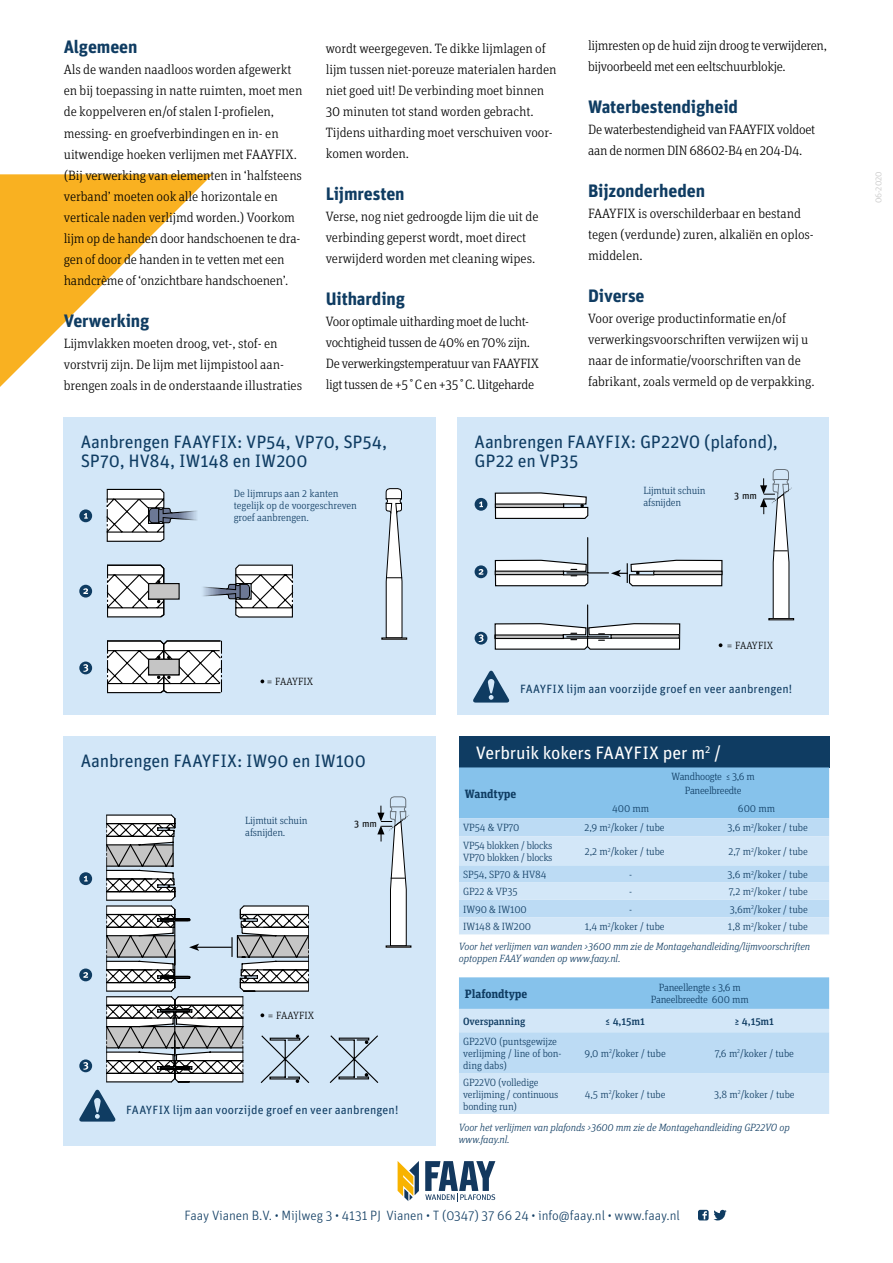
<style>
.page{position:relative;width:893px;height:1263px;background:#fff}
.page>*{position:absolute;margin:0;border:0;box-sizing:border-box;transform-origin:0 0}
.t1{font:18px/19.5px "Unit Pro";letter-spacing:-.01em;color:#0f3c62}
.t2{font:700 18px "Unit Pro";letter-spacing:-.005em;color:#0f3c62}
.t3{font:18px "Unit Pro";letter-spacing:-.01em;color:#fff}
.t4{font:300 13.5px/21px "Unit Slab Pro";letter-spacing:-.005em;color:#000}
.t5{font:300 13.5px/21px "Unit Slab Pro";letter-spacing:-.025em;color:#000}
.t6{font:300 13.5px "Unit Pro";letter-spacing:-.005em;color:#0f3c62}
.t7{font:12px "Unit Pro";letter-spacing:.005em;color:#0f3c62}
.t8{font:700 12px "Unit Slab Pro";letter-spacing:-.01em;color:#0f3c62}
.t9{font:300 10.5px/12px "Unit Slab Pro";letter-spacing:-.01em;color:#0f3c62}
.t10{font:italic 300 10.5px/19.6px "Unit Slab Pro";letter-spacing:-.01em;color:#0f3c62;text-align:right}
.t11{font:300 10.5px/12px "Unit Slab Pro";letter-spacing:-.03em;color:#0f3c62;text-align:center}
.t12{font:500 10.5px "Unit Slab Pro";letter-spacing:-.01em;color:#0f3c62}
.t13{font:300 10.5px "Unit Slab Pro";letter-spacing:.01em;color:#000}
.t14{font:9.75px "Unit Pro";color:#000}
.t15{font:300 9px "Unit Slab Pro";letter-spacing:-.02em;color:#c5c5c5}
.s1{font-style:normal}
</style>
<div class="page">
<div style="left:64px;top:417px;width:372px;height:297px;background:#d3e7f8"></div>
<div style="left:458px;top:417px;width:371px;height:297px;background:#d3e7f8"></div>
<div style="left:64px;top:736px;width:372px;height:409px;background:#d3e7f8"></div>
<svg style="left:79px;top:661px;width:13px;height:13px"></svg>
<svg style="left:83px;top:664px;width:5px;height:8px"></svg>
<svg style="left:106px;top:640px;width:116px;height:54px;background:#c7c8c8"></svg>
<svg style="left:329px;top:1035px;width:50px;height:48px"></svg>
<div style="left:475px;top:498px;width:12px;height:13px;background:#0f3c62;border-radius:50%"></div>
<svg style="left:479px;top:501px;width:4px;height:6px"></svg>
<svg style="left:494px;top:492px;width:95px;height:27px;background:#c8cacb"></svg>
<div style="left:475px;top:565px;width:12px;height:13px;background:#0f3c62;border-radius:50%"></div>
<svg style="left:478px;top:569px;width:5px;height:6px"></svg>
<svg style="left:494px;top:559px;width:95px;height:28px;background:#c6c8ca"></svg>
<hr style="left:587px;top:538px;width:1px;height:35px;background:#000">
<hr style="left:567px;top:572px;width:41px;height:1px;background:#000">
<svg style="left:611px;top:559px;width:112px;height:28px"></svg>
<div style="left:475px;top:632px;width:12px;height:13px;background:#0f3c62;border-radius:50%"></div>
<svg style="left:478px;top:634px;width:6px;height:8px"></svg>
<svg style="left:494px;top:622px;width:187px;height:28px;background:#c7c9cb"></svg>
<hr style="left:587px;top:605px;width:1px;height:32px;background:#000">
<hr style="left:567px;top:636px;width:41px;height:1px;background:#000">
<svg style="left:0;top:174px;width:213px;height:255px"></svg>
<svg style="left:398px;top:1161px;width:21px;height:40px"></svg>
<svg style="left:425px;top:1161px;width:70px;height:40px"></svg>
<svg style="left:382px;top:488px;width:25px;height:151px"></svg>
<div style="left:79px;top:509px;width:13px;height:13px;background:#0f3c62;border-radius:50%"></div>
<svg style="left:84px;top:513px;width:4px;height:6px"></svg>
<svg style="left:106px;top:488px;width:91px;height:54px"></svg>
<svg style="left:760px;top:469px;width:34px;height:151px"></svg>
<div style="left:79px;top:585px;width:13px;height:12px;background:#0f3c62;border-radius:50%"></div>
<svg style="left:83px;top:588px;width:5px;height:6px"></svg>
<svg style="left:106px;top:564px;width:188px;height:54px"></svg>
<svg style="left:377px;top:796px;width:34px;height:151px"></svg>
<svg style="left:79px;top:814px;width:231px;height:307px"></svg>
<svg style="left:473px;top:670px;width:37px;height:32px"></svg>
<svg style="left:719px;top:643px;width:3px;height:4px"></svg>
<svg style="left:260px;top:679px;width:4px;height:4px"></svg>
<svg style="left:713px;top:1210px;width:14px;height:10px"></svg>
<div style="left:698px;top:1210px;width:11px;height:10px;background:#0f3c62;border-radius:2px"></div>
<svg style="left:702px;top:1211px;width:5px;height:8px"></svg>
<div style="left:459px;top:736px;width:370px;height:31px;background:#0f3c62"></div>
<svg style="left:459px;top:767px;width:370px;height:167px;background:#b4d7f2"></svg>
<svg style="left:459px;top:977px;width:370px;height:137px;background:#badbf3"></svg>
<h1 class="t2" style="left:64px;top:35px;width:75px">Algemeen</h1>
<p class="t4" style="left:64px;top:59px;width:240px">Als de wanden naadloos worden afgewerkt en bij toepassing in natte ruimten, moet men de koppelveren en/of stalen I-profielen, messing- en groefverbindingen en in- en uitwendige hoeken verlijmen met FAAYFIX. (Bij verwerking van elementen in ‘halfsteens verband’ moeten ook alle horizontale en verticale naden verlijmd worden.) Voorkom lijm op de handen door handschoenen te dra&shy;gen of door de handen in te vetten met een handcrème of ‘onzichtbare handschoenen’.</p>
<h1 class="t2" style="left:64px;top:308px;width:87px">Verwerking</h1>
<p class="t4" style="left:64px;top:332px;width:240px">Lijmvlakken moeten droog, vet-, stof- en vorstvrij zijn. De lijm met lijmpistool aan&shy;brengen zoals in de onderstaande illustraties</p>
<p class="t4" style="left:326px;top:38px;width:232px">wordt weergegeven. Te dikke lijmlagen of lijm tussen niet-poreuze materialen harden niet goed uit! De verbinding moet binnen 30 minuten tot stand worden gebracht.<br>Tijdens uitharding moet verschuiven voor&shy;komen worden.</p>
<h1 class="t2" style="left:326px;top:182px;width:80px">Lijmresten</h1>
<p class="t4" style="left:326px;top:206px;width:214px">Verse, nog niet gedroogde lijm die uit de verbinding geperst wordt, moet direct verwijderd worden met cleaning wipes.</p>
<h1 class="t2" style="left:326px;top:287px;width:81px">Uitharding</h1>
<p class="t5" style="left:326px;top:311px;width:215px">Voor optimale uitharding moet de lucht&shy;vochtigheid tussen de 40% en 70% zijn.<br>De verwerkingstemperatuur van FAAYFIX ligt tussen de +5˚C en +35˚C. Uitgeharde</p>
<p class="t5" style="left:588px;top:35px;width:240px">lijmresten op de huid zijn droog te verwijderen, bijvoorbeeld met een eeltschuurblokje.</p>
<h1 class="t2" style="left:588px;top:95px;width:151px">Waterbestendigheid</h1>
<p class="t5" style="left:588px;top:119px;width:229px">De waterbestendigheid van FAAYFIX voldoet aan de normen DIN 68602-B4 en 204-D4.</p>
<h1 class="t2" style="left:588px;top:179px;width:118px">Bijzonderheden</h1>
<p class="t4" style="left:588px;top:203px;width:227px">FAAYFIX is overschilderbaar en bestand tegen (verdunde) zuren, alkaliën en oplos&shy;middelen.</p>
<h1 class="t2" style="left:588px;top:284px;width:58px">Diverse</h1>
<p class="t4" style="left:588px;top:308px;width:228px">Voor overige productinformatie en/of verwerkingsvoorschriften verwijzen wij u naar de informatie/voorschriften van de fabrikant, zoals vermeld op de verpakking.</p>
<h1 class="t1" style="left:81px;top:431px;width:308px">Aanbrengen FAAYFIX: VP54, VP70, SP54,<br>SP70, HV84, IW148 en IW200</h1>
<h1 class="t1" style="left:475px;top:431px;width:305px">Aanbrengen FAAYFIX: GP22VO (plafond),<br>GP22 en VP35</h1>
<p class="t9" style="left:234px;top:487px;width:125px">De lijmrups aan 2 kanten tegelijk op de voorgeschreven groef aanbrengen.</p>
<p class="t13" style="left:267px;top:674px;width:48px">= FAAYFIX</p>
<h1 class="t1" style="left:81px;top:750px;width:287px">Aanbrengen FAAYFIX: IW90 en IW100</h1>
<p class="t9" style="left:245px;top:814px;width:64px">Lijmtuit schuin afsnijden.</p>
<p class="t14" style="left:354px;top:817px;width:24px">3 mm</p>
<p class="t13" style="left:268px;top:1008px;width:48px">= FAAYFIX</p>
<p class="t7" style="left:126px;top:1102px;width:274px">FAAYFIX lijm aan voorzijde groef en veer aanbrengen!</p>
<p class="t9" style="left:643px;top:484px;width:64px">Lijmtuit schuin afsnijden</p>
<p class="t14" style="left:734px;top:490px;width:24px">3 mm</p>
<p class="t13" style="left:727px;top:638px;width:48px">= FAAYFIX</p>
<p class="t7" style="left:520px;top:681px;width:274px">FAAYFIX lijm aan voorzijde groef en veer aanbrengen!</p>
<h1 class="t3" style="left:476px;top:741px;width:246px">Verbruik kokers FAAYFIX per m<sup>2</sup> /</h1>
<p class="t8" style="left:465px;top:784px;width:53px">Wandtype</p>
<p class="t11" style="left:671px;top:769px;width:85px;line-height:13.5px">Wandhoogte ≤ 3,6 m<br>Paneelbreedte</p>
<p class="t9" style="left:612px;top:802px;width:39px">400 mm</p>
<p class="t9" style="left:738px;top:802px;width:39px">600 mm</p>
<p class="t9" style="left:463px;top:821px;width:58px">VP54 &amp; VP70</p>
<p class="t9" style="left:584px;top:821px;width:82px">2,9 m<sup>2</sup>/koker / tube</p>
<p class="t9" style="left:727px;top:821px;width:82px">3,6 m<sup>2</sup>/koker / tube</p>
<p class="t11" style="left:463px;top:839px;width:91px;text-align:left">VP54 blokken / blocks<br>VP70 blokken / blocks</p>
<p class="t9" style="left:585px;top:845px;width:82px">2,2 m<sup>2</sup>/koker / tube</p>
<p class="t9" style="left:729px;top:845px;width:81px">2,7 m<sup>2</sup>/koker / tube</p>
<p class="t9" style="left:463px;top:868px;width:85px">SP54, SP70 &amp; HV84</p>
<p class="t9" style="left:629px;top:868px;width:5px">-</p>
<p class="t9" style="left:727px;top:868px;width:82px">3,6 m<sup>2</sup>/koker / tube</p>
<p class="t9" style="left:463px;top:885px;width:56px">GP22 &amp; VP35</p>
<p class="t9" style="left:629px;top:885px;width:5px">-</p>
<p class="t9" style="left:729px;top:885px;width:80px">7,2 m<sup>2</sup>/koker / tube</p>
<p class="t9" style="left:463px;top:903px;width:65px">IW90 &amp; IW100</p>
<p class="t9" style="left:629px;top:903px;width:5px">-</p>
<p class="t9" style="left:730px;top:903px;width:80px">3,6m<sup>2</sup>/koker / tube</p>
<p class="t9" style="left:463px;top:920px;width:70px">IW148 &amp; IW200</p>
<p class="t9" style="left:585px;top:920px;width:81px">1,4 m<sup>2</sup>/koker / tube</p>
<p class="t10" style="left:459px;top:916px;width:353px"><span class="s1">1,8 m</span><sup>2</sup><span class="s1">/koker / tube<br></span>Voor het verlijmen van wanden &gt;3600 mm zie de Montagehandleiding/lijmvoorschriften</p>
<p class="t10" style="left:459px;top:948px;width:163px">optoppen FAAY wanden op www.faay.nl.</p>
<p class="t8" style="left:465px;top:985px;width:64px">Plafondtype</p>
<p class="t11" style="left:651px;top:981px;width:99px">Paneellengte ≤ 3,6 m<br>Paneelbreedte 600 mm</p>
<p class="t12" style="left:463px;top:1014px;width:63px">Overspanning</p>
<p class="t12" style="left:606px;top:1014px;width:41px">≤ 4,15m1</p>
<p class="t12" style="left:735px;top:1014px;width:41px">≥ 4,15m1</p>
<p class="t9" style="left:463px;top:1035px;width:100px">GP22VO (puntsgewijze verlijming / line of bon&shy;ding dabs)</p>
<p class="t9" style="left:584px;top:1047px;width:83px">9,0 m<sup>2</sup>/koker / tube</p>
<p class="t9" style="left:715px;top:1047px;width:81px">7,6 m<sup>2</sup>/koker / tube</p>
<p class="t9" style="left:463px;top:1076px;width:97px">GP22VO (volledige verlijming / continuous bonding run)</p>
<p class="t9" style="left:585px;top:1088px;width:82px">4,5 m<sup>2</sup>/koker / tube</p>
<p class="t9" style="left:714px;top:1088px;width:82px">3,8 m<sup>2</sup>/koker / tube</p>
<p class="t10" style="left:459px;top:1121px;width:332px;line-height:12px;text-align:left">Voor het verlijmen van plafonds &gt;3600 mm zie de Montagehandleiding GP22VO op www.faay.nl.</p>
<p class="t6" style="left:185px;top:1208px;width:497px">Faay Vianen B.V. • Mijlweg 3 • 4131 PJ Vianen • T (0347) 37 66 24 • info@faay.nl • www.faay.nl</p>
<p class="t15" style="left:872px;top:203px;width:33px;rotate:-90deg">06-2020</p>
</div>
